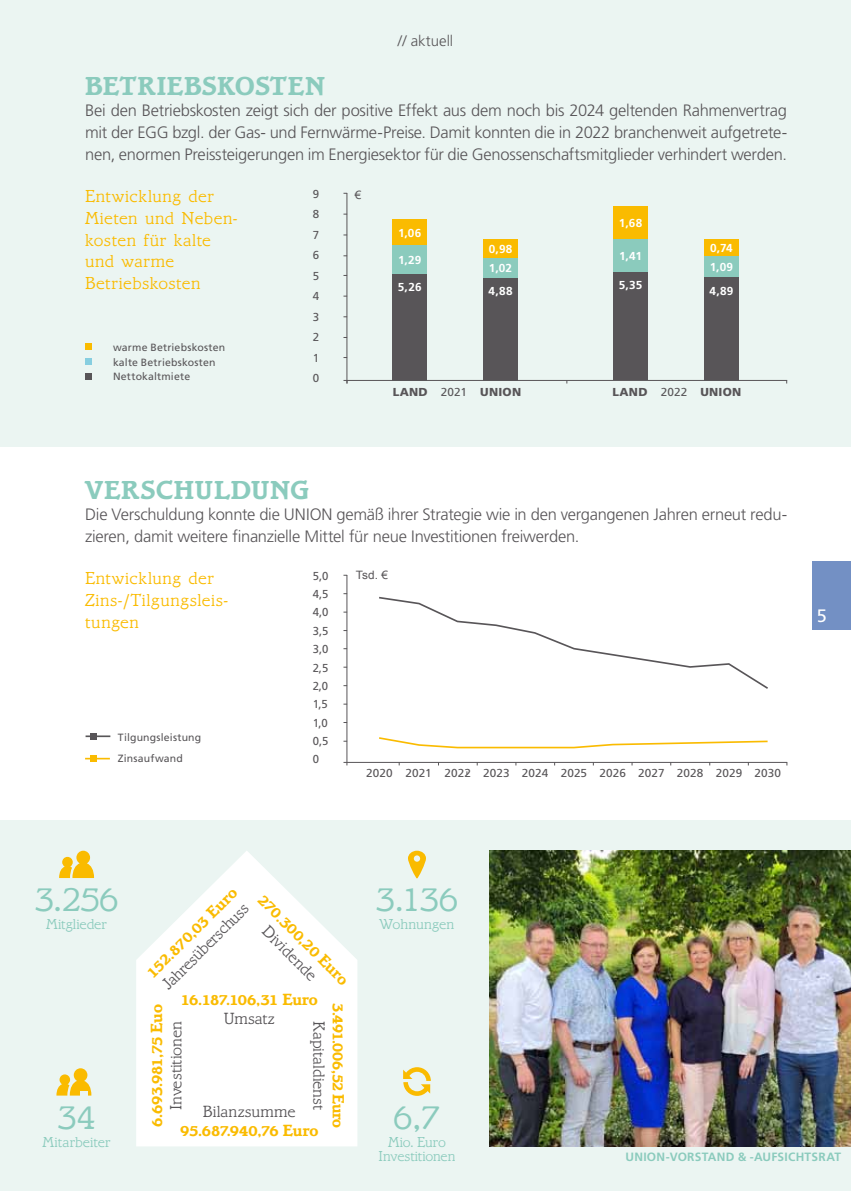
<style>
.page{position:relative;width:851px;height:1191px;background:#fff}
.page>*{position:absolute;margin:0;border:0;box-sizing:border-box;transform-origin:0 0}
.t1{font:300 38.85px "Bramley T";letter-spacing:-.01em;color:#8bcbbd}
.t2{font:700 27px "Bramley T";letter-spacing:.025em;color:#8bcbbd}
.t3{font:300 18px/21.8px "Bramley T";letter-spacing:.03em;color:#fabb00}
.t4{font:18px "Frutiger";color:#fff}
.t5{font:700 16.8px "Bramley T";letter-spacing:-.035em;color:#fabb00}
.t6{font:300 16.8px "Bramley T";letter-spacing:.005em;color:#585558}
.t7{font:700 16.8px "Bramley T";letter-spacing:-.015em;color:#fabb00}
.t8{font:300 16.5px/21.8px "Frutiger";letter-spacing:-.015em;color:#585558}
.t9{font:300 15px/14.2px "Bramley T";color:#8bcbbd;text-align:center}
.t10{font:300 15px "Frutiger";letter-spacing:-.005em;color:#585558}
.t11{font:700 12px "Frutiger";letter-spacing:.02em;color:#8bcbbd}
.t12{font:11.55px/18.5px "Frutiger";letter-spacing:.01em;color:#585558;text-align:justify}
.t13{font:700 11.55px "Frutiger";letter-spacing:.02em;color:#fff}
.t14{font:900 11.55px "Frutiger";letter-spacing:.025em;color:#585558}
.t15{font:11.55px "Arial";color:#585558}
.t16{font:10.5px/14.2px "Frutiger";letter-spacing:.015em;color:#585558}
.s1{font-weight:400}
</style>
<div class="page">
<div style="left:0;top:821px;width:850px;height:370px;background:#ebf5f2"></div>
<img style="left:489px;top:850px;width:361px;height:296px">
<div style="left:0;top:0;width:850px;height:446px;background:#ebf5f2"></div>
<div style="left:392px;top:273px;width:34px;height:107px;background:#585558"></div>
<div style="left:812px;top:561px;width:38px;height:68px;background:#7390c4"></div>
<hr style="left:346px;top:193px;width:1px;height:190px;background:#585558">
<hr style="left:343px;top:380px;width:444px;height:1px;background:#585558">
<div style="left:483px;top:278px;width:34px;height:102px;background:#585558"></div>
<div style="left:613px;top:271px;width:34px;height:109px;background:#585558"></div>
<div style="left:704px;top:277px;width:34px;height:103px;background:#585558"></div>
<div style="left:392px;top:245px;width:34px;height:28px;background:#8bcbbd"></div>
<div style="left:392px;top:219px;width:34px;height:26px;background:#fabb00"></div>
<div style="left:483px;top:258px;width:34px;height:20px;background:#8bcbbd"></div>
<div style="left:483px;top:239px;width:34px;height:19px;background:#fabb00"></div>
<div style="left:613px;top:239px;width:34px;height:33px;background:#8bcbbd"></div>
<div style="left:613px;top:207px;width:34px;height:32px;background:#fabb00"></div>
<div style="left:704px;top:256px;width:34px;height:21px;background:#8bcbbd"></div>
<div style="left:704px;top:239px;width:34px;height:17px;background:#fabb00"></div>
<div style="left:85px;top:358px;width:7px;height:7px;background:#87cee0"></div>
<div style="left:85px;top:373px;width:7px;height:7px;background:#585558"></div>
<div style="left:85px;top:343px;width:7px;height:7px;background:#fabb00"></div>
<hr style="left:346px;top:575px;width:1px;height:190px;background:#585558">
<hr style="left:343px;top:762px;width:444px;height:1px;background:#585558">
<svg style="left:90px;top:733px;width:6px;height:6px"></svg>
<hr style="left:86px;top:735px;width:24px;height:2px;background:#585558">
<div style="left:90px;top:755px;width:6px;height:7px;background:#fabb00"></div>
<svg style="left:85px;top:758px;width:25px;height:1px"></svg>
<svg style="left:379px;top:596px;width:389px;height:93px"></svg>
<svg style="left:379px;top:737px;width:389px;height:12px"></svg>
<svg style="left:408px;top:850px;width:18px;height:28px"></svg>
<svg style="left:59px;top:850px;width:35px;height:28px"></svg>
<svg style="left:56px;top:1068px;width:35px;height:27px"></svg>
<div style="left:81px;top:1091px;width:7px;height:6px;background:#ebf5f2"></div>
<svg style="left:403px;top:1067px;width:28px;height:28px"></svg>
<svg style="left:136px;top:851px;width:221px;height:295px;fill:#fff"></svg>
<p class="t10" style="left:397px;top:32px;width:57px">// aktuell</p>
<h2 class="t2" style="left:85px;top:70px;width:241px">BETRIEBSKOSTEN</h2>
<p class="t8" style="left:85px;top:100px;width:703px">Bei den Betriebskosten zeigt sich der positive Effekt aus dem noch bis 2024 geltenden Rahmenvertrag mit der EGG</p>
<p class="t8" style="left:85px;top:121px;width:703px;text-align:right">bzgl. der Gas- und Fernwärme-Preise. Damit konnten die in 2022 branchenweit aufgetrete-<br>nen, enormen Preissteigerungen im Energiesektor für die Genossenschaftsmitglieder verhindert werden.</p>
<p class="t3" style="left:85px;top:185px;width:153px">Entwicklung der<br>Mieten und Neben&shy;kosten für kalte und warme<br>Betriebskosten</p>
<p class="t15" style="left:355px;top:187px;width:8px">€</p>
<p class="t12" style="left:313px;top:183px;width:8px;line-height:20.5px">9<br>8<br>7<br>6<br>5<br>4<br>3<br>2<br>1<br>0</p>
<p class="t13" style="left:618px;top:216px;width:25px">1,68</p>
<p class="t13" style="left:398px;top:226px;width:25px">1,06</p>
<p class="t13" style="left:710px;top:241px;width:24px">0,74</p>
<p class="t13" style="left:488px;top:242px;width:25px">0,98</p>
<p class="t13" style="left:619px;top:249px;width:24px">1,41</p>
<p class="t13" style="left:398px;top:253px;width:25px">1,29</p>
<p class="t13" style="left:709px;top:260px;width:25px">1,09</p>
<p class="t13" style="left:489px;top:261px;width:25px">1,02</p>
<p class="t13" style="left:618px;top:278px;width:25px">5,35</p>
<p class="t13" style="left:398px;top:280px;width:25px">5,26</p>
<p class="t13" style="left:709px;top:284px;width:25px">4,89</p>
<p class="t13" style="left:488px;top:284px;width:26px">4,88</p>
<p class="t16" style="left:113px;top:340px;width:114px">warme Betriebskosten</p>
<p class="t16" style="left:113px;top:355px;width:104px">kalte Betriebskosten<br>N ettokaltmiete</p>
<p class="t14" style="left:392px;top:385px;width:130px">LAND <span class="s1">2021</span> UNION</p>
<p class="t14" style="left:612px;top:385px;width:130px">LAND <span class="s1">2022</span> UNION</p>
<h2 class="t2" style="left:85px;top:474px;width:225px">VERSCHULDUNG</h2>
<p class="t8" style="left:85px;top:504px;width:703px">Die Verschuldung konnte die UNION gemäß ihrer Strategie wie in den vergangenen Jahren erneut redu&shy;zieren, damit weitere finanzielle Mittel für neue Investitionen freiwerden.</p>
<p class="t3" style="left:85px;top:567px;width:144px">Entwicklung der<br>Zins-/Tilgungsleis&shy;tungen</p>
<p class="t12" style="left:313px;top:566px;width:17px">5,0<br>4,5<br>4,0<br>3,5<br>3,0<br>2,5<br>2,0<br>1,5<br>1,0<br>0,5<br>0</p>
<p class="t15" style="left:355px;top:568px;width:34px">Tsd. €</p>
<p class="t16" style="left:118px;top:726px;width:85px;line-height:21.6px">Tilgungsleistung<br>Zinsaufwand</p>
<p class="t12" style="left:366px;top:764px;width:416px">2020 2021 2022 2023 2024 2025 2026 2027 2028 2029 2030</p>
<p class="t4" style="left:816px;top:605px;width:12px">5</p>
<h1 class="t1" style="left:34px;top:875px;width:86px">3.256</h1>
<p class="t9" style="left:46px;top:916px;width:62px">Mitglieder</p>
<p class="t5" style="left:142px;top:968px;width:126px;rotate:-45deg">152.870,03 EURO</p>
<p class="t6" style="left:158px;top:979px;width:116px;rotate:-45deg">Jahresüberschuss</p>
<p class="t5" style="left:268px;top:890px;width:126px;rotate:45deg">270.300,20 EURO</p>
<p class="t6" style="left:272px;top:921px;width:71px;rotate:45deg">Dividende</p>
<h1 class="t1" style="left:375px;top:875px;width:84px">3.136</h1>
<p class="t9" style="left:379px;top:916px;width:76px">Wohnungen</p>
<h1 class="t1" style="left:57px;top:1093px;width:40px">34</h1>
<p class="t9" style="left:43px;top:1134px;width:70px">Mitarbeiter</p>
<p class="t5" style="left:181px;top:989px;width:139px">16.187.106,31 EURO</p>
<p class="t6" style="left:224px;top:1008px;width:52px">Umsatz</p>
<p class="t5" style="left:348px;top:1003px;width:126px;rotate:90deg">3.491.006,52 EURO</p>
<p class="t5" style="left:147px;top:1127px;width:125px;rotate:-90deg">6.693.981,75 EUO</p>
<p class="t6" style="left:166px;top:1110px;width:91px;rotate:-90deg">Investitionen</p>
<p class="t6" style="left:329px;top:1021px;width:91px;rotate:90deg">Kapitaldienst</p>
<p class="t6" style="left:203px;top:1101px;width:94px">Bilanzsumme</p>
<p class="t7" style="left:180px;top:1120px;width:140px">95.687.940,76 EURO</p>
<h1 class="t1" style="left:393px;top:1093px;width:49px">6,7</h1>
<p class="t9" style="left:378px;top:1134px;width:78px">Mio. Euro<br>Investitionen</p>
<p class="t11" style="left:625px;top:1149px;width:217px">UNION -VORSTAND &amp; -AUFSICHTSRAT</p>
</div>
